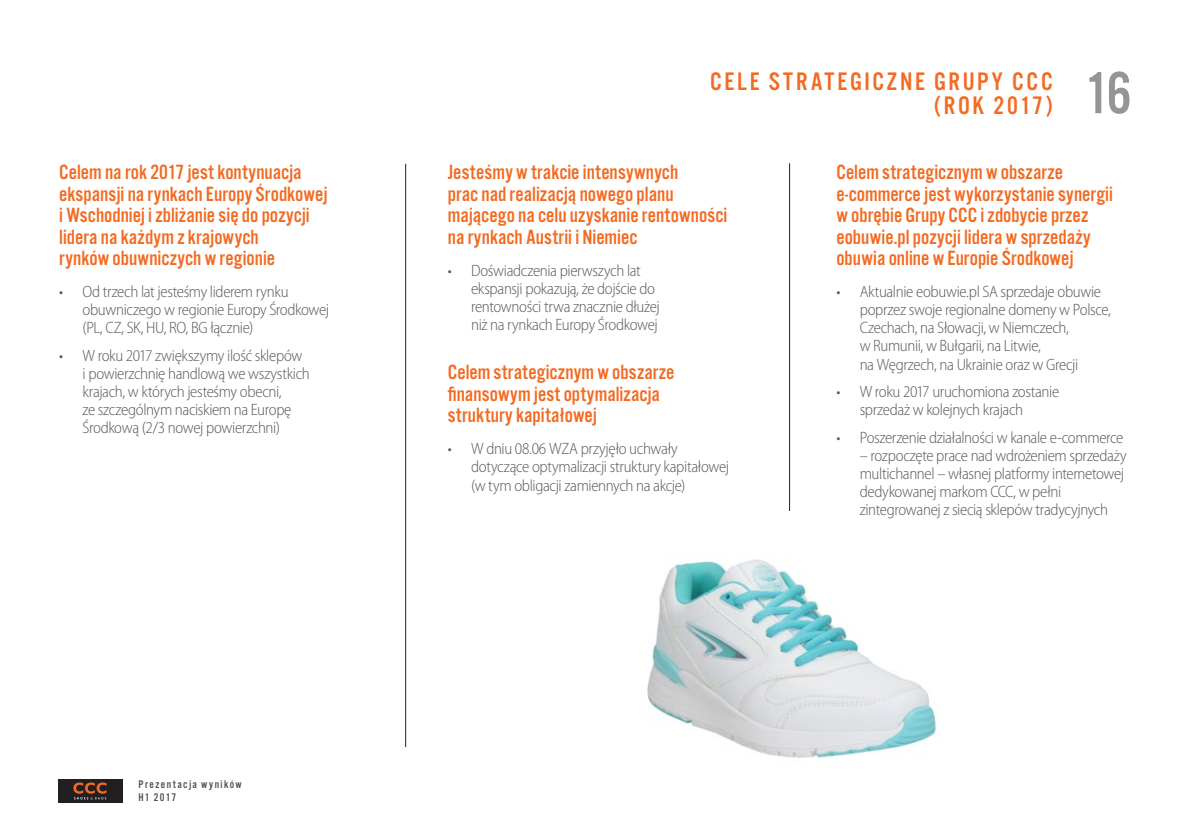
<style>
.page{position:relative;width:1191px;height:840px;background:#fff}
.page>*{position:absolute;margin:0;border:0;box-sizing:border-box;transform-origin:0 0}
.t1{font:61.6px "Alternate Got No 3 DOT";color:#939598}
.t2{font:26.4px/24.6px "Alternate Got No 3 DOT";letter-spacing:.105em;color:#f36a21;text-align:right}
.t3{font:21.4px/21.4px "Alternate Got No 3 DOT";letter-spacing:.005em;color:#f36a21}
.t4{font:300 semi-condensed 16.4px/18px "Myriad Pro";letter-spacing:-.025em;color:#57585a}
.t5{font:11.6px/13.2px "Alternate Got No 3 DOT";letter-spacing:.12em;color:#4b4c4d}
</style>
<div class="page">
<hr style="left:405px;top:164px;width:1px;height:582px;background:#231f20">
<hr style="left:789px;top:163px;width:1px;height:583px;background:#231f20">
<img style="left:647px;top:510px;width:290px;height:248px">
<div style="left:58px;top:778px;width:64px;height:24px;background:#231f20"></div>
<svg style="left:73px;top:782px;width:34px;height:17px"></svg>
<h3 class="t3" style="left:59px;top:162px;width:270px">Celem na rok 2017 jest kontynuacja ekspansji na rynkach Europy Środkowej i Wschodniej i zbliżanie się do pozycji lidera na każdym z krajowych<br>rynków obuwniczych w regionie</h3>
<p class="t4" style="left:83px;top:283px;width:248px;text-indent:-23px">• Od trzech lat jesteśmy liderem rynku obuwniczego w regionie Europy Środkowej (PL, CZ, SK, HU, RO, BG łącznie)</p>
<p class="t4" style="left:83px;top:346px;width:229px;text-indent:-23px">• W roku 2017 zwiększymy ilość sklepów<br>i powierzchnię handlową we wszystkich krajach, w których jesteśmy obecni,<br>ze szczególnym naciskiem na Europę Środkową (2/3 nowej powierzchni)</p>
<p class="t5" style="left:138px;top:777px;width:105px">Prezentacja wyników<br>H1 2017</p>
<h2 class="t2" style="left:710px;top:69px;width:344px">CELE STRATEGICZNE GRUPY CCC (ROK 2017)</h2>
<h1 class="t1" style="left:1084px;top:61px;width:49px">16</h1>
<h3 class="t3" style="left:448px;top:162px;width:281px">Jesteśmy w trakcie intensywnych<br>prac nad realizacją nowego planu mającego na celu uzyskanie rentowności na rynkach Austrii i Niemiec</h3>
<p class="t4" style="left:471px;top:261px;width:190px;text-indent:-23px">• Doświadczenia pierwszych lat ekspansji pokazują, że dojście do rentowności trwa znacznie dłużej niż na rynkach Europy Środkowej</p>
<h3 class="t3" style="left:448px;top:362px;width:228px">Celem strategicznym w obszarze finansowym jest optymalizacja struktury kapitałowej</h3>
<p class="t4" style="left:471px;top:440px;width:259px;text-indent:-23px">• W dniu 08.06 WZA przyjęło uchwały dotyczące optymalizacji struktury kapitałowej (w tym obligacji zamiennych na akcje)</p>
<h3 class="t3" style="left:836px;top:162px;width:278px">Celem strategicznym w obszarze e-commerce jest wykorzystanie synergii w obrębie Grupy CCC i zdobycie przez eobuwie.pl pozycji lidera w sprzedaży obuwia online w Europie Środkowej</h3>
<p class="t4" style="left:859px;top:283px;width:253px;text-indent:-23px">• Aktualnie eobuwie.pl SA sprzedaje obuwie poprzez swoje regionalne domeny w Polsce, Czechach, na Słowacji, w Niemczech,<br>w Rumunii, w Bułgarii, na Litwie,<br>na Węgrzech, na Ukrainie oraz w Grecji</p>
<p class="t4" style="left:859px;top:382px;width:201px;text-indent:-23px">• W roku 2017 uruchomiona zostanie sprzedaż w kolejnych krajach</p>
<p class="t4" style="left:836px;top:428px;width:288px">• Poszerzenie działalności w kanale e-commerce</p>
<p class="t4" style="left:859px;top:446px;width:268px">– rozpoczęte prace nad wdrożeniem sprzedaży multichannel – własnej platformy internetowej dedykowanej markom CCC, w pełni zintegrowanej z siecią sklepów tradycyjnych</p>
</div>
